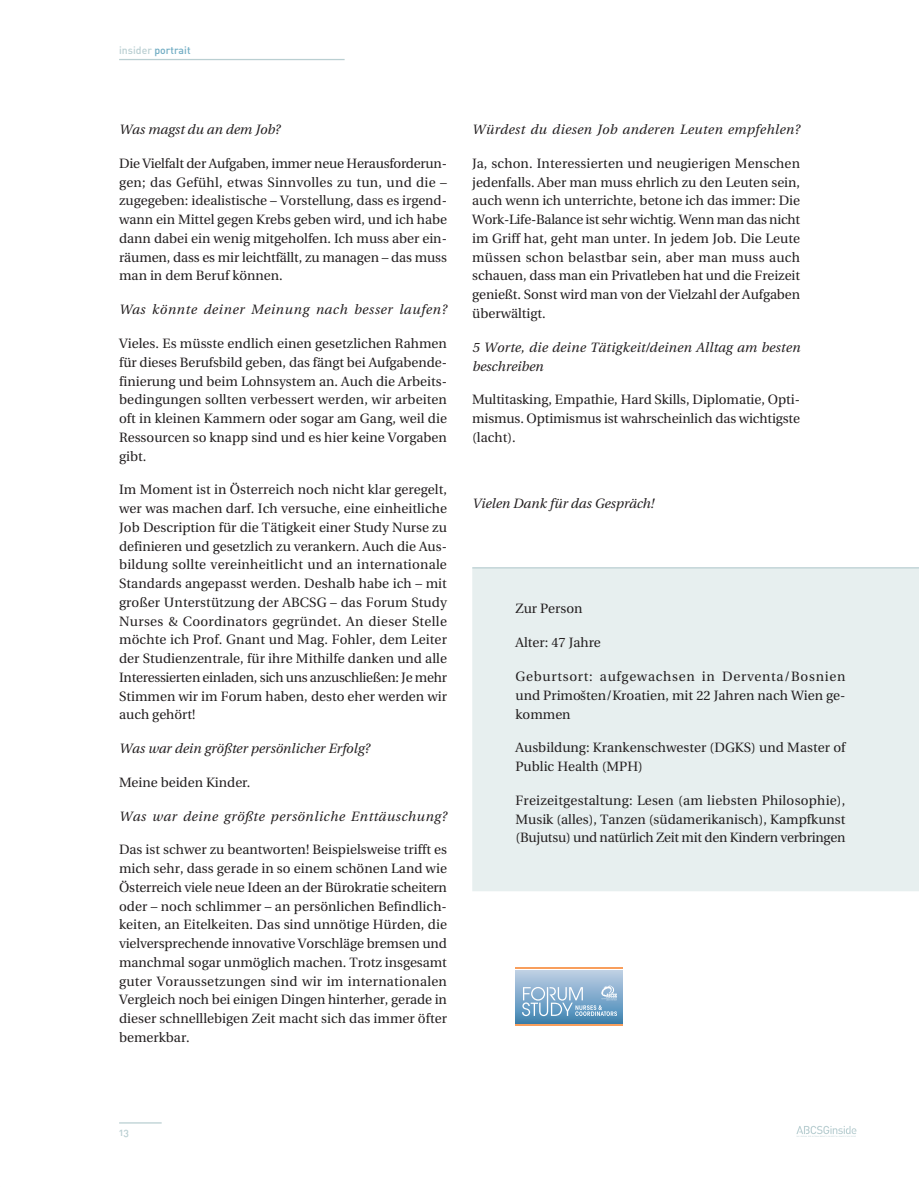
<style>
.page{position:relative;width:919px;height:1191px;background:#fff}
.page>*{position:absolute;margin:0;border:0;box-sizing:border-box;transform-origin:0 0}
.t1{font:13.5px/18.8px "Utopia";color:#231f20;text-align:justify}
.t2{font:italic 13.5px/18.8px "Utopia";letter-spacing:.015em;color:#231f20}
.t3{font:italic 13.5px "Utopia";letter-spacing:.04em;color:#231f20}
.t4{font:italic 13.5px "Utopia";letter-spacing:.045em;color:#231f20}
.t5{font:10.5px "DIN Medium Alternate";color:#70acc3}
.t6{font:10.5px "DIN Medium Alternate";color:#bacfd2}
.s1{color:#bacfd2}
</style>
<div class="page">
<hr style="left:119px;top:1122px;width:43px;height:1px;background:#bacfd2">
<hr style="left:119px;top:59px;width:225px;height:1px;background:#bacfd2">
<div style="left:472px;top:568px;width:446px;height:323px;background:#e7efef"></div>
<hr style="left:472px;top:567px;width:446px;height:1px;background:#bacfd2">
<div style="left:515px;top:1011px;width:108px;height:12px;background:#4988b1"></div>
<div style="left:515px;top:969px;width:108px;height:42px;background:linear-gradient(to bottom,#c2d1e5,#6199c2)"></div>
<hr style="left:515px;top:967px;width:108px;height:1px;background:#f89e5c">
<hr style="left:515px;top:1024px;width:108px;height:1px;background:#f89e5c">
<svg style="left:522px;top:984px;width:95px;height:32px;background:#95b9d5"></svg>
<svg style="left:796px;top:1126px;width:60px;height:11px"></svg>
<p class="t5" style="left:119px;top:47px;width:73px"><span class="s1">insider</span> portrait</p>
<p class="t2" style="left:119px;top:121px;width:163px">Was magst du an dem Job?</p>
<p class="t1" style="left:119px;top:155px;width:329px">Die Vielfalt der Aufgaben, immer neue Herausforderun&shy;gen; das Gefühl, etwas Sinnvolles zu tun, und die – zugegeben: idealistische – Vorstellung, dass es irgend&shy;wann ein Mittel gegen Krebs geben wird, und ich habe dann dabei ein wenig mitgeholfen. Ich muss aber ein&shy;räumen, dass es mir leichtfällt, zu managen – das muss man in dem Beruf können.</p>
<p class="t4" style="left:119px;top:304px;width:329px">Was könnte deiner Meinung nach besser laufen?</p>
<p class="t1" style="left:119px;top:335px;width:329px">Vieles. Es müsste endlich einen gesetzlichen Rahmen für dieses Berufsbild geben, das fängt bei Aufgabende&shy;finierung und beim Lohnsystem an. Auch die Arbeits&shy;bedingungen sollten verbessert werden, wir arbeiten oft in kleinen Kammern oder sogar am Gang, weil die Ressourcen so knapp sind und es hier keine Vorgaben gibt.</p>
<p class="t1" style="left:119px;top:481px;width:329px">Im Moment ist in Österreich noch nicht klar geregelt, wer was machen darf. Ich versuche, eine einheitliche Job Description für die Tätigkeit einer Study Nurse zu definieren und gesetzlich zu verankern. Auch die Aus&shy;bildung sollte vereinheitlicht und an internationale Standards angepasst werden. Deshalb habe ich – mit großer Unterstützung der ABCSG – das Forum Study Nurses &amp; Coordinators gegründet. An dieser Stelle möchte ich Prof. Gnant und Mag. Fohler, dem Leiter der Studienzentrale, für ihre Mithilfe danken und alle Interessierten einladen, sich uns anzuschließen: Je mehr Stimmen wir im Forum haben, desto eher werden wir auch gehört!</p>
<p class="t2" style="left:119px;top:740px;width:252px">Was war dein größter persönlicher Erfolg?</p>
<p class="t1" style="left:119px;top:774px;width:133px">Meine beiden Kinder.</p>
<p class="t3" style="left:119px;top:810px;width:329px">Was war deine größte persönliche Enttäuschung?</p>
<p class="t1" style="left:119px;top:841px;width:329px">Das ist schwer zu beantworten! Beispielsweise trifft es mich sehr, dass gerade in so einem schönen Land wie Österreich viele neue Ideen an der Bürokratie scheitern oder – noch schlimmer – an persönlichen Befindlich&shy;keiten, an Eitelkeiten. Das sind unnötige Hürden, die vielversprechende innovative Vorschläge bremsen und manchmal sogar unmöglich machen. Trotz insgesamt guter Voraussetzungen sind wir im internationalen Vergleich noch bei einigen Dingen hinterher, gerade in dieser schnelllebigen Zeit macht sich das immer öfter bemerkbar.</p>
<p class="t2" style="left:472px;top:121px;width:329px">Würdest du diesen Job anderen Leuten empfehlen?</p>
<p class="t1" style="left:472px;top:155px;width:329px">Ja, schon. Interessierten und neugierigen Menschen jedenfalls. Aber man muss ehrlich zu den Leuten sein, auch wenn ich unterrichte, betone ich das immer: Die Work-Life-Balance ist sehr wichtig. Wenn man das nicht im Griff hat, geht man unter. In jedem Job. Die Leute müssen schon belastbar sein, aber man muss auch schauen, dass man ein Privatleben hat und die Freizeit genießt. Sonst wird man von der Vielzahl der Aufgaben überwältigt.</p>
<p class="t2" style="left:472px;top:339px;width:329px">5 Worte, die deine Tätigkeit/deinen Alltag am besten beschreiben</p>
<p class="t1" style="left:472px;top:391px;width:329px">Multitasking, Empathie, Hard Skills, Diplomatie, Opti&shy;mismus. Optimismus ist wahrscheinlich das wichtigste (lacht).</p>
<p class="t2" style="left:472px;top:495px;width:183px">Vielen Dank für das Gespräch!</p>
<p class="t1" style="left:515px;top:600px;width:68px">Zur Person</p>
<p class="t1" style="left:515px;top:634px;width:87px">Alter: 47 Jahre</p>
<p class="t1" style="left:515px;top:668px;width:331px">Geburtsort: aufgewachsen in Derventa/Bosnien und Primoˇsten/Kroatien, mit 22 Jahren nach Wien ge&shy;kommen</p>
<p class="t1" style="left:515px;top:739px;width:331px">Ausbildung: Krankenschwester (DGKS) und Master of<br>Public Health (MPH)</p>
<p class="t1" style="left:515px;top:792px;width:331px">Freizeitgestaltung: Lesen (am liebsten Philosophie), Musik (alles), Tanzen (südamerikanisch), Kampfkunst (Bujutsu) und natürlich Zeit mit den Kindern verbringen</p>
<p class="t6" style="left:119px;top:1128px;width:11px">13</p>
</div>
